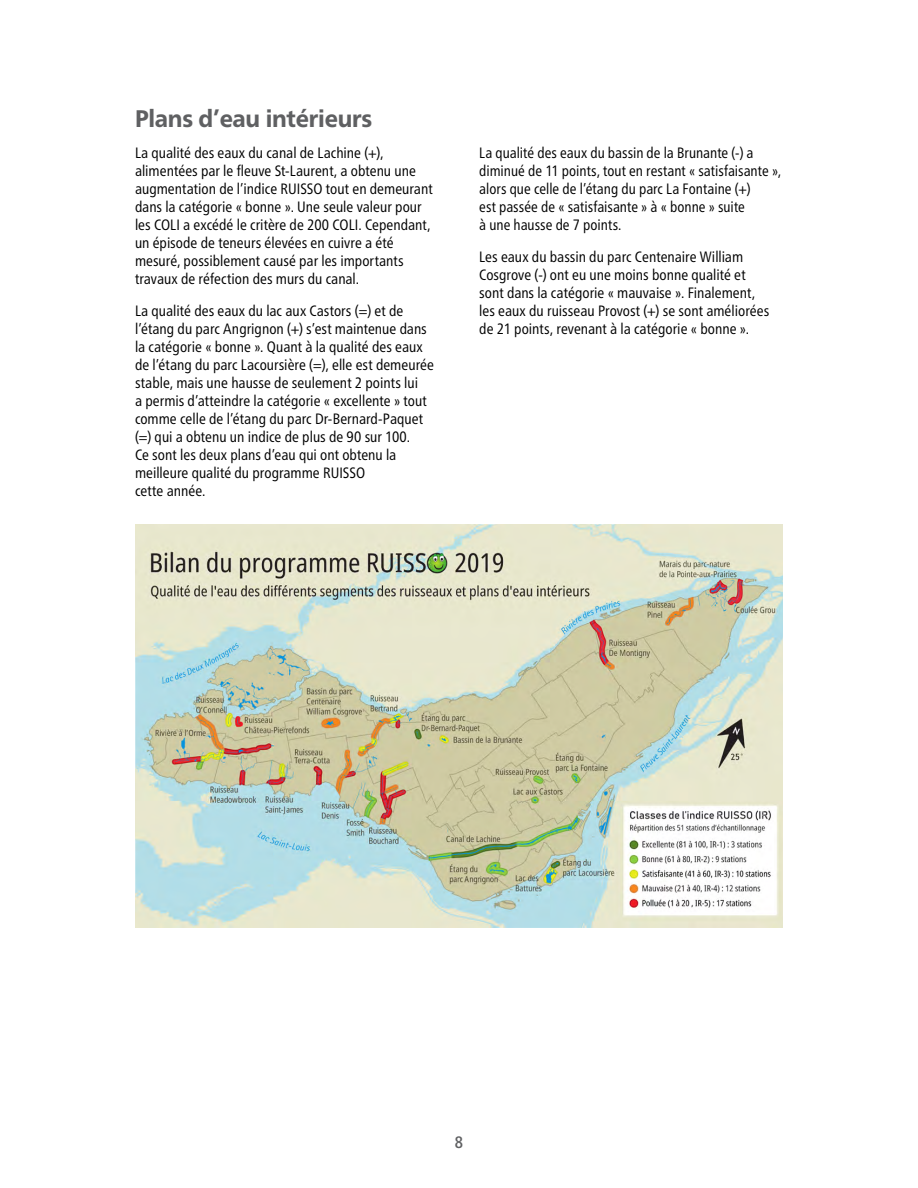
<style>
.page{position:relative;width:918px;height:1188px;background:#fff}
.page>*{position:absolute;margin:0;border:0;box-sizing:border-box;transform-origin:0 0}
.t1{font:800 24px "Frutiger Pro";letter-spacing:-.01em;color:#5f6062;scale:.95 1}
.t2{font:500 condensed 16.5px "Frutiger Pro";color:#5f6062}
.t3{font:condensed 15px/18px "Frutiger Pro";color:#000}
</style>
<div class="page">
<img style="left:135px;top:525px;width:648px;height:403px">
<h1 class="t1" style="left:135px;top:104px;width:251px">Plans d’eau intérieurs</h1>
<p class="t3" style="left:135px;top:144px;width:299px">La qualité des eaux du canal de Lachine (+), alimentées par le fleuve St-Laurent, a obtenu une augmentation de l’indice RUISSO tout en demeurant dans la catégorie « bonne ». Une seule valeur pour les COLI a excédé le critère de 200 COLI. Cependant, un épisode de teneurs élevées en cuivre a été mesuré, possiblement causé par les importants travaux de réfection des murs du canal.</p>
<p class="t3" style="left:135px;top:301px;width:301px">La qualité des eaux du lac aux Castors (=) et de l’étang du parc Angrignon (+) s’est maintenue dans la catégorie « bonne ». Quant à la qualité des eaux de l’étang du parc Lacoursière (=), elle est demeurée stable, mais une hausse de seulement 2 points lui<br>a permis d’atteindre la catégorie « excellente » tout comme celle de l’étang du parc Dr-Bernard-Paquet (=) qui a obtenu un indice de plus de 90 sur 100.<br>Ce sont les deux plans d’eau qui ont obtenu la meilleure qualité du programme RUISSO<br>cette année.</p>
<p class="t3" style="left:479px;top:144px;width:303px">La qualité des eaux du bassin de la Brunante (-) a diminué de 11 points, tout en restant « satisfaisante », alors que celle de l’étang du parc La Fontaine (+)<br>est passée de « satisfaisante » à « bonne » suite<br>à une hausse de 7 points.</p>
<p class="t3" style="left:479px;top:247px;width:292px">Les eaux du bassin du parc Centenaire William Cosgrove (-) ont eu une moins bonne qualité et sont dans la catégorie « mauvaise ». Finalement, les eaux du ruisseau Provost (+) se sont améliorées de 21 points, revenant à la catégorie « bonne ».</p>
<p class="t2" style="left:455px;top:1132px;width:10px">8</p>
</div>
